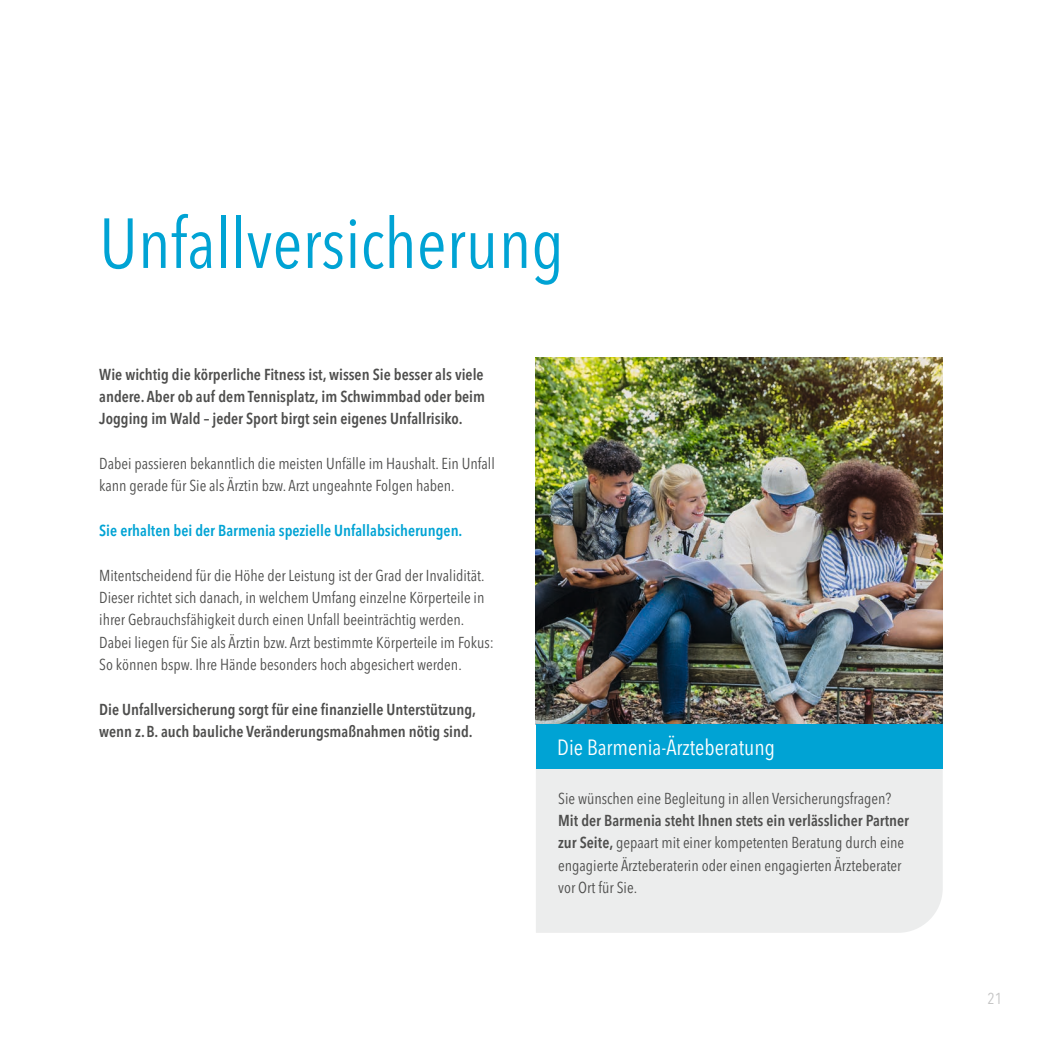
<style>
.page{position:relative;width:1042px;height:1042px;background:#fff}
.page>*{position:absolute;margin:0;border:0;box-sizing:border-box;transform-origin:0 0}
.t1{font:condensed 70px "Avenir Next LT Pro";color:#00a3d4}
.t2{font:condensed 21.88px "Avenir Next LT Pro";color:#fff}
.t3{font:condensed 15.75px/22.4px "Avenir Next LT Pro";color:#4e4e4d}
.t4{font:600 condensed 15.75px/22.4px "Avenir Next LT Pro";color:#4e4e4d;text-align:justify}
.t5{font:600 condensed 15.75px "Avenir Next LT Pro";color:#00a3d4}
.t6{font:condensed 15.75px "Avenir Next LT Pro";color:#c5c5c5}
.s1{font-weight:600}
</style>
<div class="page">
<img style="left:536px;top:357px;width:407px;height:367px">
<div style="left:536px;top:769px;width:407px;height:164px;background:#eceded"></div>
<div style="left:536px;top:724px;width:407px;height:45px;background:#00a3d4"></div>
<h1 class="t1" style="left:99px;top:201px;width:466px">Unfallversicherung</h1>
<p class="t4" style="left:99px;top:363px;width:387px">Wie wichtig die körperliche Fitness ist, wissen Sie besser als viele andere. Aber ob auf dem Tennisplatz, im Schwimmbad oder beim Jogging im Wald – jeder Sport birgt sein eigenes Unfallrisiko.</p>
<p class="t3" style="left:99px;top:452px;width:397px">Dabei passieren bekanntlich die meisten Unfälle im Haushalt. Ein Unfall kann gerade für Sie als Ärztin bzw. Arzt ungeahnte Folgen haben.</p>
<p class="t5" style="left:99px;top:521px;width:365px">Sie erhalten bei der Barmenia spezielle Unfallabsicherungen.</p>
<p class="t3" style="left:99px;top:564px;width:396px">Mitentscheidend für die Höhe der Leistung ist der Grad der Invalidität.<br>Dieser richtet sich danach, in welchem Umfang einzelne Körperteile in ihrer Gebrauchsfähigkeit durch einen Unfall beeinträchtig werden.<br>Dabei liegen für Sie als Ärztin bzw. Arzt bestimmte Körperteile im Fokus:<br>So können bspw. Ihre Hände besonders hoch abgesichert werden.</p>
<p class="t4" style="left:99px;top:698px;width:378px">Die Unfallversicherung sorgt für eine finanzielle Unterstützung, wenn z.B. auch bauliche Veränderungsmaßnahmen nötig sind.</p>
<h2 class="t2" style="left:557px;top:734px;width:219px">Die Barmenia-Ärzteberatung</h2>
<p class="t3" style="left:558px;top:787px;width:335px">Sie wünschen eine Begleitung in allen Versicherungsfragen?</p>
<p class="t3" style="left:558px;top:809px;width:352px"><span class="s1">Mit der Barmenia steht Ihnen stets ein verlässlicher Partner zur Seite,</span> gepaart mit einer kompetenten Beratung durch eine engagierte Ärzteberaterin oder einen engagierten Ärzteberater vor Ort für Sie.</p>
<p class="t6" style="left:987px;top:989px;width:16px">21</p>
</div>
